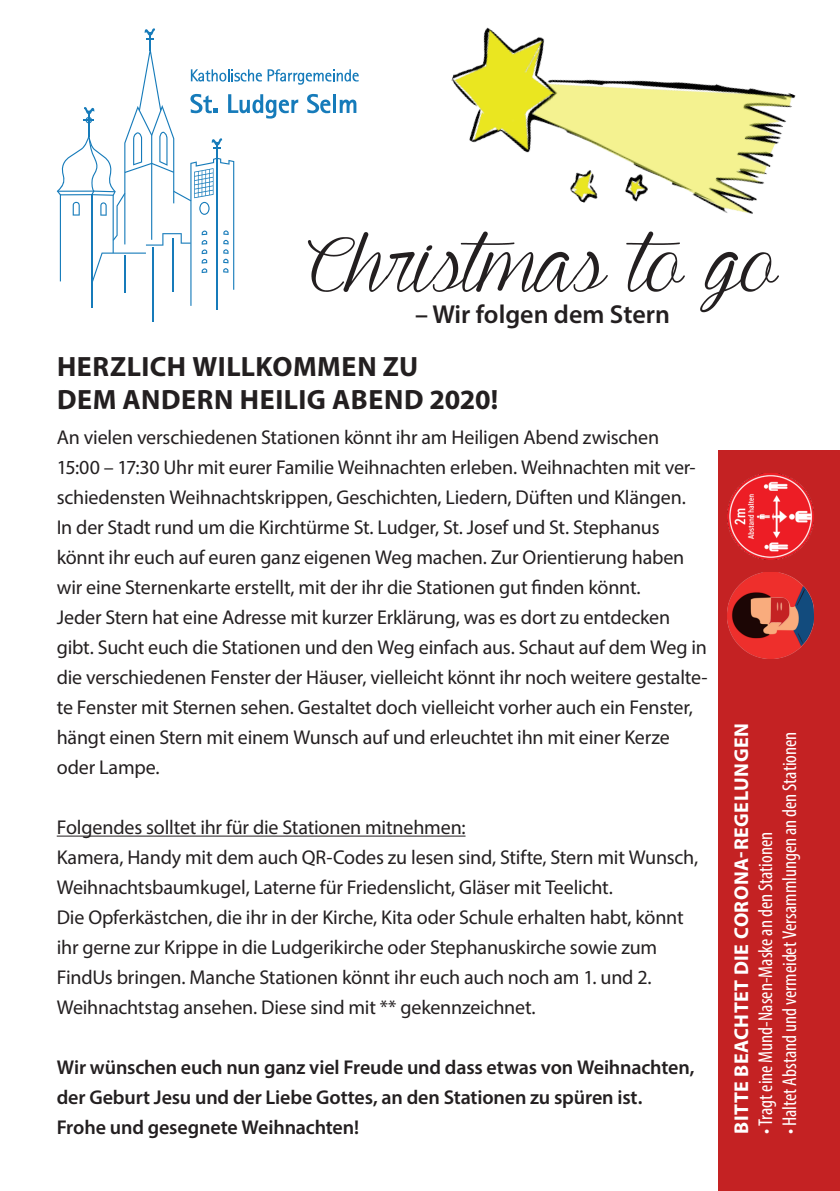
<style>
.page{position:relative;width:840px;height:1191px;background:#fff}
.page>*{position:absolute;margin:0;border:0;box-sizing:border-box;transform-origin:0 0}
.t1{font:80px "Mf Young&Beautiful";color:#231f20}
.t2{font:700 28px/33.6px "Myriad Pro";letter-spacing:.02em;color:#231f20}
.t3{font:600 26px "Myriad Pro";color:#231f20}
.t4{font:20px/30px "Myriad Pro";letter-spacing:-.01em;color:#231f20}
.t5{font:600 20px/30px "Myriad Pro";letter-spacing:-.01em;color:#231f20}
.t6{font:condensed 20px "Myriad Pro";color:#fff}
.t7{font:700 20px "Myriad Pro";letter-spacing:.025em;color:#fff}
</style>
<div class="page">
<hr style="left:57px;top:835px;width:408px;height:1px;background:#231f20">
<hr style="left:216px;top:144px;width:1px;height:166px;background:#167bba">
<hr style="left:152px;top:247px;width:1px;height:75px;background:#167bba">
<hr style="left:91px;top:195px;width:1px;height:113px;background:#167bba">
<svg style="left:57px;top:28px;width:301px;height:278px"></svg>
<img style="left:451px;top:27px;width:345px;height:187px">
<div style="left:718px;top:451px;width:121px;height:740px;background:#c42223"></div>
<img style="left:727px;top:473px;width:85px;height:86px">
<img style="left:727px;top:572px;width:85px;height:86px">
<h1 class="t1" style="left:310px;top:221px;width:468px">Christmas to go</h1>
<h3 class="t3" style="left:415px;top:298px;width:256px">– Wir folgen dem Stern</h3>
<h2 class="t2" style="left:57px;top:348px;width:442px">HERZLICH WILLKOMMEN ZU<br>DEM ANDERN HEILIG ABEND 2020!</h2>
<p class="t4" style="left:57px;top:422px;width:652px">An vielen verschiedenen Stationen könnt ihr am Heiligen Abend zwischen<br>15:00 – 17:30 Uhr mit eurer Familie Weihnachten erleben. Weihnachten mit ver&shy;schiedensten Weihnachtskrippen, Geschichten, Liedern, Düften und Klängen.<br>In der Stadt rund um die Kirchtürme St. Ludger, St. Josef und St. Stephanus könnt ihr euch auf euren ganz eigenen Weg machen. Zur Orientierung haben wir eine Sternenkarte erstellt, mit der ihr die Stationen gut finden könnt.<br>Jeder Stern hat eine Adresse mit kurzer Erklärung, was es dort zu entdecken gibt. Sucht euch die Stationen und den Weg einfach aus. Schaut auf dem Weg in die verschiedenen Fenster der Häuser, vielleicht könnt ihr noch weitere gestalte&shy;te Fenster mit Sternen sehen. Gestaltet doch vielleicht vorher auch ein Fenster, hängt einen Stern mit einem Wunsch auf und erleuchtet ihn mit einer Kerze oder Lampe.</p>
<p class="t4" style="left:57px;top:812px;width:642px">Folgendes solltet ihr für die Stationen mitnehmen:<br>Kamera, Handy mit dem auch QR-Codes zu lesen sind, Stifte, Stern mit Wunsch, Weihnachtsbaumkugel, Laterne für Friedenslicht, Gläser mit Teelicht.<br>Die Opferkästchen, die ihr in der Kirche, Kita oder Schule erhalten habt, könnt ihr gerne zur Krippe in die Ludgerikirche oder Stephanuskirche sowie zum FindUs bringen. Manche Stationen könnt ihr euch auch noch am 1. und 2.<br>Weihnachtstag ansehen. Diese sind mit ** gekennzeichnet.</p>
<p class="t5" style="left:57px;top:1052px;width:638px">Wir wünschen euch nun ganz viel Freude und dass etwas von Weihnachten, der Geburt Jesu und der Liebe Gottes, an den Stationen zu spüren ist.<br>Frohe und gesegnete Weihnachten!</p>
<p class="t7" style="left:728px;top:1134px;width:413px;rotate:-90deg">BITTE BEACHTET DIE CORONA-REGELUNGEN</p>
<p class="t6" style="left:777px;top:1134px;width:404px;rotate:-90deg">• Haltet Abstand und vermeidet Versammlungen an den Stationen</p>
<p class="t6" style="left:753px;top:1134px;width:304px;rotate:-90deg">• Tragt eine Mund-Nasen-Maske an den Stationen</p>
</div>
